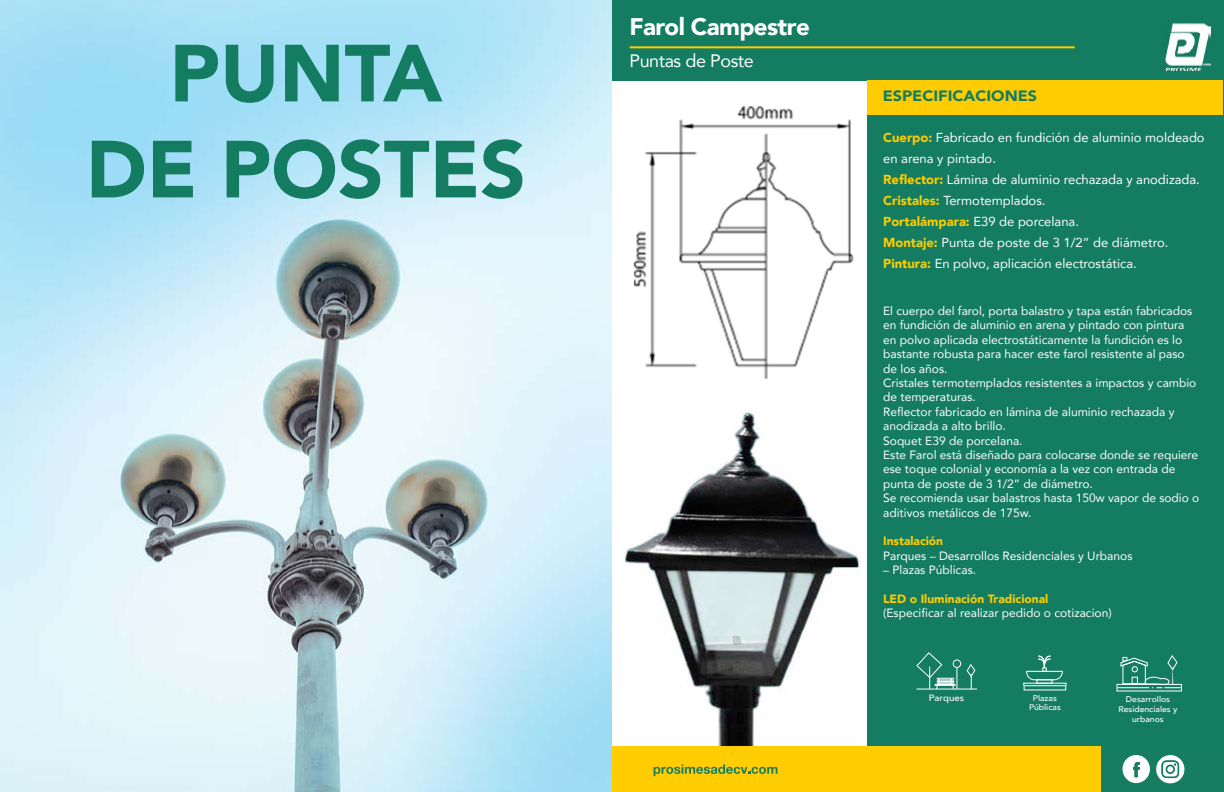
<style>
.page{position:relative;width:1224px;height:792px;background:#fff}
.page>*{position:absolute;margin:0;border:0;box-sizing:border-box;transform-origin:0 0}
.t1{font:900 80px/96px "Avenir";color:#147c61;text-align:center}
.t2{font:900 24px "Avenir";letter-spacing:-.025em;color:#fff}
.t3{font:18px "Avenir";letter-spacing:-.025em;color:#fff}
.t4{font:900 15px "Avenir";color:#147c61;scale:1.07 1}
.t5{font:13px/21px "Avenir";color:#fff}
.t6{font:12px/14.4px "Avenir";color:#fff}
.t7{font:900 12px "Avenir";color:#fecc00}
.t8{font:500 9.1px "Avenir";color:#fff;scale:1.05 1}
.t9{font:500 8.2px/9.8px "Avenir";color:#fff;text-align:center;scale:1.05 1}
.s1{font-weight:900;color:#fecc00}
</style>
<div class="page">
<img style="left:0;top:0;width:612px;height:792px">
<img style="left:633px;top:106px;width:221px;height:273px">
<img style="left:624px;top:412px;width:237px;height:335px">
<div style="left:612px;top:0;width:612px;height:81px;background:#147c61"></div>
<div style="left:867px;top:78px;width:357px;height:675px;background:#147c61"></div>
<img style="left:1165px;top:24px;width:45px;height:46px">
<div style="left:867px;top:80px;width:356px;height:35px;background:#fecc00"></div>
<hr style="left:630px;top:46px;width:445px;height:2px;background:#fecc00">
<svg style="left:966px;top:664px;width:10px;height:25px"></svg>
<hr style="left:916px;top:689px;width:61px;height:1px;background:#fff">
<div style="left:953px;top:659px;width:8px;height:9px;border:1px solid #fff;border-radius:50%"></div>
<svg style="left:916px;top:652px;width:41px;height:38px"></svg>
<svg style="left:1023px;top:655px;width:44px;height:36px"></svg>
<hr style="left:1118px;top:687px;width:31px;height:1px;background:#fff">
<svg style="left:1120px;top:655px;width:61px;height:33px"></svg>
<div style="left:612px;top:747px;width:596px;height:45px;background:#ffcd02"></div>
<svg style="left:654px;top:764px;width:123px;height:12px"></svg>
<div style="left:1102px;top:747px;width:122px;height:45px;background:#177d61"></div>
<svg style="left:1122px;top:755px;width:62px;height:28px"></svg>
<h1 class="t1" style="left:86px;top:23px;width:441px">PUNTA<br>DE POSTES</h1>
<h2 class="t2" style="left:629px;top:6px;width:182px">Farol Campestre</h2>
<h3 class="t3" style="left:629px;top:47px;width:126px">Puntas de Poste</h3>
<p class="t4" style="left:883px;top:82px;width:146px">ESPECIFICACIONES</p>
<p class="t5" style="left:883px;top:127px;width:323px"><span class="s1">Cuerpo:</span> Fabricado en fundición de aluminio moldeado en arena y pintado.<br><span class="s1">Reflector:</span> Lámina de aluminio rechazada y anodizada.<br><span class="s1">Cristales:</span> Termotemplados.<br><span class="s1">Portalámpara:</span> E39 de porcelana.<br><span class="s1">Montaje:</span> Punta de poste de 3 1/2” de diámetro.<br><span class="s1">Pintura:</span> En polvo, aplicación electrostática.</p>
<p class="t6" style="left:883px;top:303px;width:318px">El cuerpo del farol, porta balastro y tapa están fabricados en fundición de aluminio en arena y pintado con pintura en polvo aplicada electrostáticamente la fundición es lo bastante robusta para hacer este farol resistente al paso de los años.<br>Cristales termotemplados resistentes a impactos y cambio de temperaturas.<br>Reflector fabricado en lámina de aluminio rechazada y anodizada a alto brillo.<br>Soquet E39 de porcelana.<br>Este Farol está diseñado para colocarse donde se requiere ese toque colonial y economía a la vez con entrada de punta de poste de 3 1/2” de diámetro.<br>Se recomienda usar balastros hasta 150w vapor de sodio o aditivos metálicos de 175w.</p>
<p class="t7" style="left:883px;top:531px;width:61px">Instalación</p>
<p class="t6" style="left:883px;top:548px;width:251px">Parques – Desarrollos Residenciales y Urbanos</p>
<p class="t6" style="left:883px;top:562px;width:94px">– Plazas Públicas.</p>
<p class="t7" style="left:883px;top:588px;width:167px">LED o Iluminación Tradicional</p>
<p class="t6" style="left:883px;top:606px;width:230px">(Especificar al realizar pedido o cotizacion)</p>
<p class="t8" style="left:929px;top:690px;width:35px">Parques</p>
<p class="t9" style="left:1029px;top:692px;width:32px">Plazas<br>Públicas</p>
<p class="t9" style="left:1118px;top:694px;width:58px">Desarrollos<br>Residenciales y urbanos</p>
</div>
